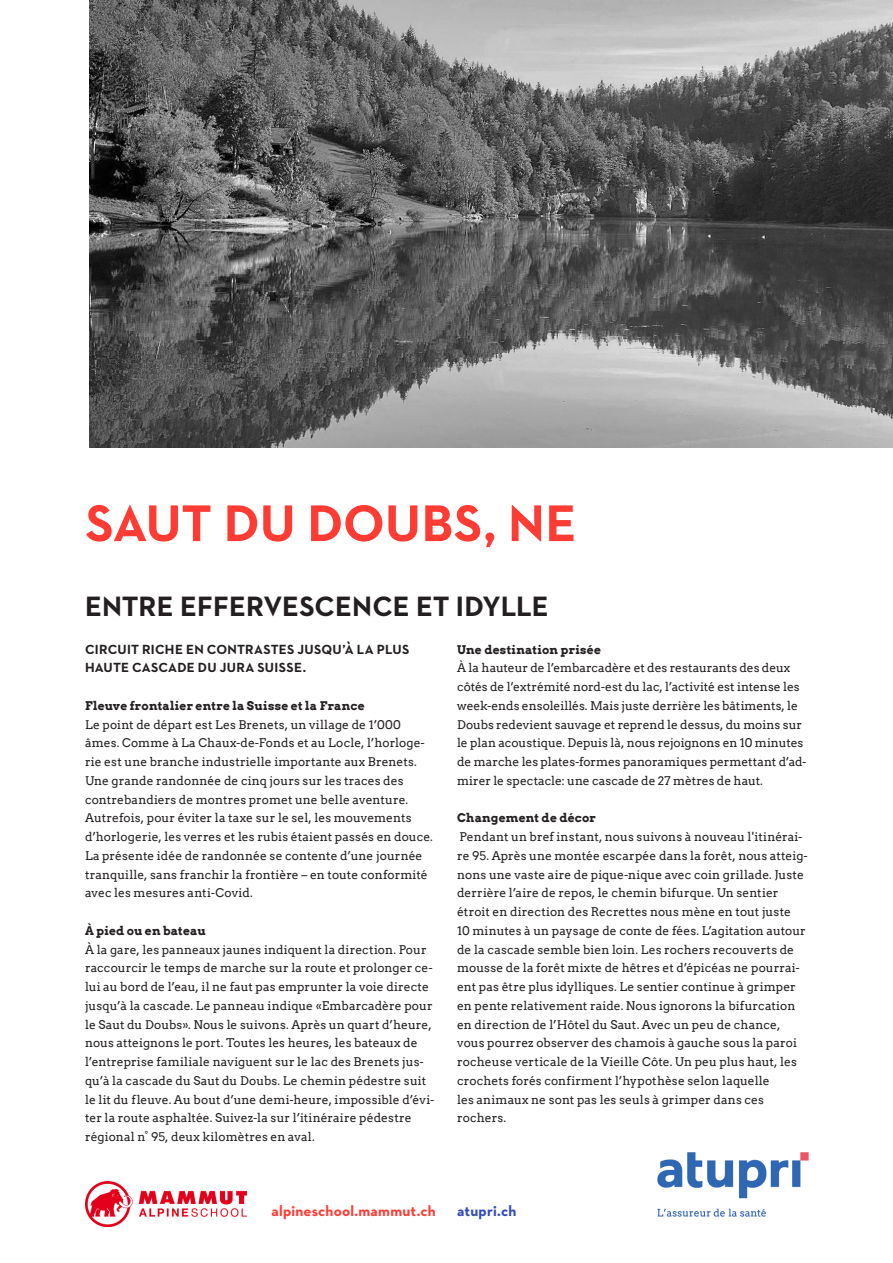
<style>
.page{position:relative;width:893px;height:1263px;background:#fff}
.page>*{position:absolute;margin:0;border:0;box-sizing:border-box;transform-origin:0 0}
._01_Titel_H1{font:700 52.5px "Neutraface 2 Text";color:#ff3c34}
._02_Titel_H2{font:700 28.5px "Neutraface 2 Text";color:#231f20}
.t1{font:700 15px "Neutraface 2 Text";letter-spacing:.015em;color:#ff3c34}
.t2{font:700 15px "Neutraface 2 Text";letter-spacing:.01em;color:#324ab5}
._04_Titel_H4{font:700 13.5px/18.8px "Neutraface 2 Text";letter-spacing:.02em;color:#231f20}
._05_Lauftext{font:12px/18.8px "Arvo";letter-spacing:.005em;color:#231f20}
._04_Titel_H4-2{font:12px/18.8px "Arvo";letter-spacing:.005em;color:#231f20}
._05_Lauftext-2{font:700 12px "Arvo";letter-spacing:.015em;color:#231f20}
</style>
<div class="page">
<img style="left:657px;top:1152px;width:152px;height:65px">
<img style="left:85px;top:1181px;width:162px;height:45px">
<img style="left:89px;top:0;width:804px;height:447px">
<p class="_01_Titel_H1" style="left:85px;top:490px;width:493px">SAUT DU DOUBS, NE</p>
<p class="_02_Titel_H2" style="left:85px;top:588px;width:465px">ENTRE EFFERVESCENCE ET IDYLLE</p>
<p class="_04_Titel_H4" style="left:85px;top:639px;width:326px">CIRCUIT RICHE EN CONTRASTES JUSQU’À LA PLUS<br>HAUTE CASCADE DU JURA SUISSE.</p>
<p class="_05_Lauftext-2" style="left:85px;top:698px;width:281px">Fleuve frontalier entre la Suisse et la France</p>
<p class="_04_Titel_H4-2" style="left:85px;top:715px;width:349px">Le point de départ est Les Brenets, un village de 1’000 âmes. Comme à La Chaux-de-Fonds et au Locle, l’horloge&shy;rie est une branche industrielle importante aux Brenets.<br>Une grande randonnée de cinq jours sur les traces des contrebandiers de montres promet une belle aventure.<br>Autrefois, pour éviter la taxe sur le sel, les mouvements d’horlogerie, les verres et les rubis étaient passés en douce.<br>La présente idée de randonnée se contente d’une journée tranquille, sans franchir la frontière – en toute conformité avec les mesures anti-Covid.</p>
<p class="_05_Lauftext-2" style="left:85px;top:923px;width:122px">À pied ou en bateau</p>
<p class="_04_Titel_H4-2" style="left:85px;top:940px;width:351px">À la gare, les panneaux jaunes indiquent la direction. Pour raccourcir le temps de marche sur la route et prolonger ce&shy;lui au bord de l’eau, il ne faut pas emprunter la voie directe jusqu’à la cascade. Le panneau indique «Embarcadère pour le Saut du Doubs». Nous le suivons. Après un quart d’heure, nous atteignons le port. Toutes les heures, les bateaux de l’entreprise familiale naviguent sur le lac des Brenets jus&shy;qu’à la cascade du Saut du Doubs. Le chemin pédestre suit le lit du fleuve. Au bout d’une demi-heure, impossible d’évi&shy;ter la route asphaltée. Suivez-la sur l’itinéraire pédestre régional n° 95, deux kilomètres en aval.</p>
<p class="_05_Lauftext-2" style="left:457px;top:642px;width:145px">Une destination prisée</p>
<p class="_05_Lauftext" style="left:457px;top:659px;width:351px">À la hauteur de l’embarcadère et des restaurants des deux côtés de l’extrémité nord-est du lac, l’activité est intense les week-ends ensoleillés. Mais juste derrière les bâtiments, le Doubs redevient sauvage et reprend le dessus, du moins sur le plan acoustique. Depuis là, nous rejoignons en 10 minutes de marche les plates-formes panoramiques permettant d’ad&shy;mirer le spectacle: une cascade de 27 mètres de haut.</p>
<p class="_05_Lauftext-2" style="left:457px;top:810px;width:140px">Changement de décor</p>
<p class="_05_Lauftext" style="left:457px;top:827px;width:352px">Pendant un bref instant, nous suivons à nouveau l'itinérai&shy;re 95. Après une montée escarpée dans la forêt, nous atteig&shy;nons une vaste aire de pique-nique avec coin grillade. Juste derrière l’aire de repos, le chemin bifurque. Un sentier étroit en direction des Recrettes nous mène en tout juste<br>10 minutes à un paysage de conte de fées. L’agitation autour de la cascade semble bien loin. Les rochers recouverts de mousse de la forêt mixte de hêtres et d’épicéas ne pourrai&shy;ent pas être plus idylliques. Le sentier continue à grimper en pente relativement raide. Nous ignorons la bifurcation en direction de l’Hôtel du Saut. Avec un peu de chance, vous pourrez observer des chamois à gauche sous la paroi rocheuse verticale de la Vieille Côte. Un peu plus haut, les crochets forés confirment l’hypothèse selon laquelle<br>les animaux ne sont pas les seuls à grimper dans ces rochers.</p>
<p class="t1" style="left:271px;top:1201px;width:166px">alpineschool.mammut.ch</p>
<p class="t2" style="left:457px;top:1201px;width:61px">atupri.ch</p>
</div>
